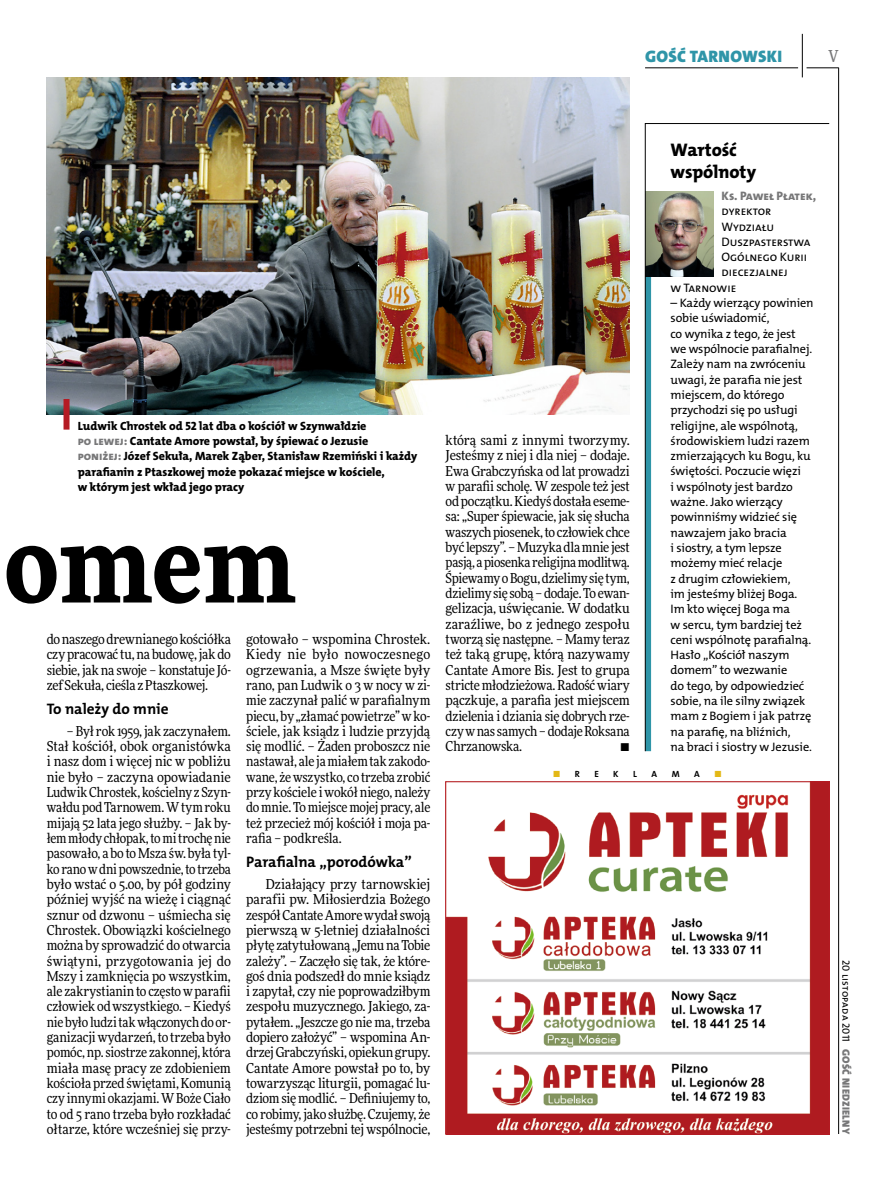
<style>
.page{position:relative;width:893px;height:1191px;background:#fff}
.page>*{position:absolute;margin:0;border:0;box-sizing:border-box;transform-origin:0 0}
.t1{font:900 108px "Freeday Narrow";color:#000}
.t2{font:18.3px/21.6px "The Mix HP8 Ex Bld";letter-spacing:-.005em;color:#000}
.t3{font:16.65px "The Mix HP9 Blk";letter-spacing:.02em;color:#2f95a8}
.t4{font:500 16.5px "Freeday Narrow";color:#777778;scale:.9 1}
.t5{font:15.3px "The Mix HP7 Bld";color:#000}
.t6{font:13.65px/15.3px "Freeday Narrow News";letter-spacing:-.015em;color:#000;text-align:justify}
.t7{font:12.3px/15.3px "The Mix HP5 Plain";letter-spacing:-.01em;color:#000}
.t8{font:12.3px "The Mix HP8 Ex Bld";letter-spacing:-.005em;color:#777778}
.t9{font:12px/15.3px "The Mix HP8 Ex Bld";letter-spacing:-.005em;color:#000}
.t10{font:10.5px "The Mix HP5 Plain";color:#000}
.t11{font:10.5px "The Mix HP9 Blk";letter-spacing:.025em;color:#777778}
.t12{font:9px "The Mix HP7 Bld";color:#000}
.t13{font:9px "The Mix HP7 Bld";color:#e3b816}
.s1{color:#777778}
.s2{color:#000}
</style>
<div class="page">
<hr style="left:806px;top:68px;width:33px;height:1px;background:#000">
<hr style="left:645px;top:68px;width:153px;height:1px;background:#000">
<hr style="left:838px;top:68px;width:1px;height:1066px;background:#000">
<hr style="left:802px;top:34px;width:1px;height:43px;background:#000">
<img style="left:447px;top:783px;width:381px;height:349px">
<div style="left:445px;top:781px;width:385px;height:353px;border:1px solid #b51b24"></div>
<svg style="left:645px;top:123px;width:185px;height:628px"></svg>
<img style="left:47px;top:77px;width:583px;height:337px">
<div style="left:64px;top:399px;width:6px;height:30px;background:#b51b24"></div>
<p class="t3" style="left:645px;top:46px;width:138px">GOŚĆ TARNOWSKI</p>
<p class="t4" style="left:828px;top:46px;width:13px">V</p>
<p class="t9" style="left:78px;top:418px;width:341px">Ludwik Chrostek od 52 lat dba o kościół w Szynwałdzie<br><span class="s1">po lewej:</span> Cantate Amore powstał, by śpiewać o Jezusie<br><span class="s1">poniżej:</span> Józef Sekuła, Marek Ząber, Stanisław Rzemiński i każdy parafianin z Ptaszkowej może pokazać miejsce w kościele,<br>w którym jest wkład jego pracy</p>
<h1 class="t1" style="left:4px;top:493px;width:292px">omem</h1>
<p class="t6" style="left:47px;top:631px;width:186px">do naszego drewnianego kościółka czy pracować tu, na budowę, jak do siebie, jak na swoje – konstatuje Jó&shy;zef Sekuła, cieśla z Ptaszkowej.</p>
<p class="t5" style="left:47px;top:699px;width:123px">To należy do mnie</p>
<p class="t6" style="left:47px;top:723px;width:186px;text-indent:20px">– Był rok 1959, jak zaczynałem.<br>Stał kościół, obok organistówka i nasz dom i więcej nic w pobliżu nie było – zaczyna opowiadanie Ludwik Chrostek, kościelny z Szyn&shy;wałdu pod Tarnowem. W tym roku mijają 52 lata jego służby. – Jak by&shy;łem młody chłopak, to mi trochę nie pasowało, a bo to Msza św. była tyl&shy;ko rano w dni powszednie, to trzeba było wstać o 5.00, by pół godziny później wyjść na wieżę i ciągnąć sznur od dzwonu – uśmiecha się Chrostek. Obowiązki kościelnego można by sprowadzić do otwarcia świątyni, przygotowania jej do Mszy i zamknięcia po wszystkim, ale zakrystianin to często w parafii człowiek od wszystkiego. – Kiedyś nie było ludzi tak włączonych do or&shy;ganizacji wydarzeń, to trzeba było pomóc, np. siostrze zakonnej, która miała masę pracy ze zdobieniem kościoła przed świętami, Komunią czy innymi okazjami. W Boże Ciało to od 5 rano trzeba było rozkładać ołtarze, które wcześniej się przy-</p>
<p class="t6" style="left:246px;top:631px;width:186px">gotowało – wspomina Chrostek.<br>Kiedy nie było nowoczesnego ogrzewania, a Msze święte były rano, pan Ludwik o 3 w nocy w zi&shy;mie zaczynał palić w parafialnym piecu, by „złamać powietrze” w ko&shy;ściele, jak ksiądz i ludzie przyjdą się modlić. – Żaden proboszcz nie nastawał, ale ja miałem tak zakodo&shy;wane, że wszystko, co trzeba zrobić przy kościele i wokół niego, należy do mnie. To miejsce mojej pracy, ale też przecież mój kościół i moja pa&shy;rafia – podkreśla.</p>
<p class="t5" style="left:246px;top:852px;width:167px">Parafialna „porodówka”</p>
<p class="t6" style="left:246px;top:876px;width:186px;text-indent:20px">Działający przy tarnowskiej parafii pw. Miłosierdzia Bożego zespół Cantate Amore wydał swoją pierwszą w 5-letniej działalności płytę zatytułowaną „Jemu na Tobie zależy”. – Zaczęło się tak, że które&shy;goś dnia podszedł do mnie ksiądz i zapytał, czy nie poprowadziłbym zespołu muzycznego. Jakiego, za&shy;pytałem. „Jeszcze go nie ma, trzeba dopiero założyć” – wspomina An&shy;drzej Grabczyński, opiekun grupy.<br>Cantate Amore powstał po to, by towarzysząc liturgii, pomagać lu&shy;dziom się modlić. – Definiujemy to, co robimy, jako służbę. Czujemy, że jesteśmy potrzebni tej wspólnocie,</p>
<p class="t6" style="left:446px;top:432px;width:186px">którą sami z innymi tworzymy.<br>Jesteśmy z niej i dla niej – dodaje.<br>Ewa Grabczyńska od lat prowadzi w parafii scholę. W zespole też jest od początku. Kiedyś dostała eseme&shy;sa: „Super śpiewacie, jak się słucha waszych piosenek, to człowiek chce być lepszy”. – Muzyka dla mnie jest pasją, a piosenka religijna modlitwą.<br>Śpiewamy o Bogu, dzielimy się tym, dzielimy się sobą – dodaje. To ewan&shy;gelizacja, uświęcanie. W dodatku zaraźliwe, bo z jednego zespołu tworzą się następne. – Mamy teraz też taką grupę, którą nazywamy Cantate Amore Bis. Jest to grupa stricte młodzieżowa. Radość wiary pączkuje, a parafia jest miejscem dzielenia i dziania się dobrych rze&shy;czy w nas samych – dodaje Roksana Chrzanowska.</p>
<p class="t6" style="left:620px;top:738px;width:11px">•</p>
<h2 class="t2" style="left:671px;top:139px;width:87px">Wartość wspólnoty</h2>
<p class="t8" style="left:722px;top:188px;width:96px">Ks. Paweł Płatek,</p>
<p class="t7" style="left:722px;top:203px;width:51px">dyrektor</p>
<p class="t7" style="left:722px;top:219px;width:54px">Wydziału</p>
<p class="t7" style="left:722px;top:234px;width:91px">Duszpasterstwa</p>
<p class="t7" style="left:722px;top:249px;width:87px">Ogólnego Kurii</p>
<p class="t7" style="left:722px;top:265px;width:68px">diecezjalnej</p>
<p class="t7" style="left:671px;top:280px;width:67px">w Tarnowie</p>
<p class="t7" style="left:671px;top:295px;width:144px">– Każdy wierzący powinien sobie uświadomić,<br>co wynika z tego, że jest we wspólnocie parafialnej.<br>Zależy nam na zwróceniu uwagi, że parafia nie jest miejscem, do którego przychodzi się po usługi religijne, ale wspólnotą, środowiskiem ludzi razem zmierzających ku Bogu, ku świętości. Poczucie więzi<br>i wspólnoty jest bardzo ważne. Jako wierzący powinniśmy widzieć się nawzajem jako bracia<br>i siostry, a tym lepsze możemy mieć relacje<br>z drugim człowiekiem,<br>im jesteśmy bliżej Boga.<br>Im kto więcej Boga ma<br>w sercu, tym bardziej też ceni wspólnotę parafialną.<br>Hasło „Kościół naszym domem” to wezwanie<br>do tego, by odpowiedzieć sobie, na ile silny związek mam z Bogiem i jak patrzę na parafię, na bliźnich,<br>na braci i siostry w Jezusie.</p>
<p class="t13" style="left:553px;top:768px;width:28px">■ <span class="s2">r</span></p>
<p class="t12" style="left:594px;top:768px;width:6px">e</p>
<p class="t12" style="left:613px;top:768px;width:7px">k</p>
<p class="t12" style="left:633px;top:768px;width:13px">la</p>
<p class="t12" style="left:672px;top:768px;width:9px">m</p>
<p class="t12" style="left:694px;top:768px;width:7px">a</p>
<p class="t13" style="left:714px;top:768px;width:9px">■</p>
<p class="t10" style="left:853px;top:960px;width:84px;rotate:90deg">20 listopada 2011</p>
<p class="t11" style="left:853px;top:1049px;width:86px;rotate:90deg">GOŚĆ NIEDZIELNY</p>
</div>
